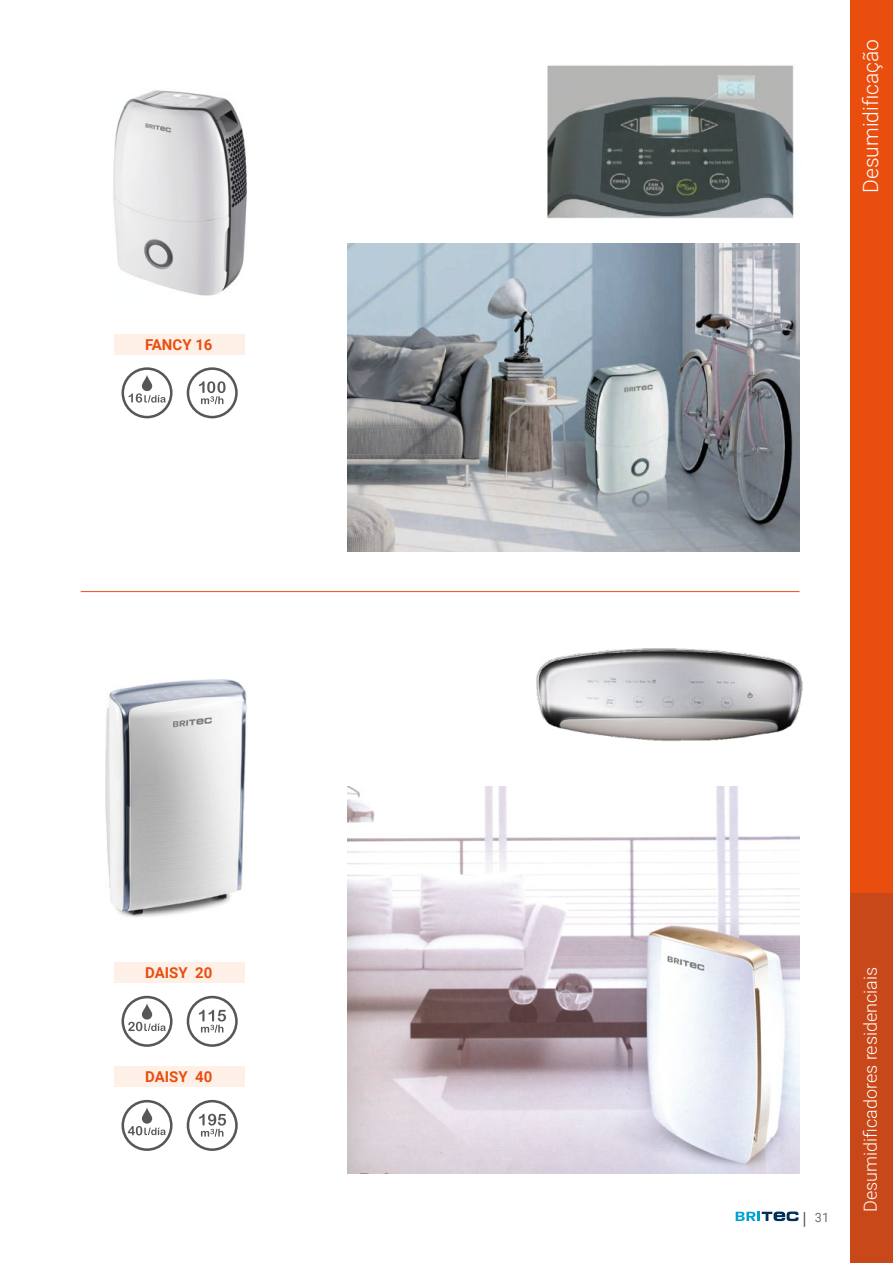
<style>
.page{position:relative;width:893px;height:1263px;background:#fff}
.page>*{position:absolute;margin:0;border:0;box-sizing:border-box;transform-origin:0 0}
.t1{font:300 21px "Roboto";color:#fff}
.t2{font:300 18px "Roboto";color:#fff}
.t3{font:700 15px "Roboto";color:#e94e0f}
.t4{font:12.75px "Roboto";color:#706f6f}
</style>
<div class="page">
<div style="left:850px;top:0;width:43px;height:893px;background:#e94e0f"></div>
<div style="left:850px;top:893px;width:43px;height:370px;background:#c84819"></div>
<svg style="left:736px;top:1211px;width:69px;height:16px"></svg>
<img style="left:113px;top:90px;width:134px;height:206px">
<hr style="left:81px;top:591px;width:718px;height:1px;background:#e94e0f">
<img style="left:347px;top:243px;width:452px;height:309px">
<img style="left:547px;top:65px;width:247px;height:154px">
<img style="left:106px;top:680px;width:141px;height:237px">
<div style="left:114px;top:962px;width:131px;height:21px;background:#fef0e7"></div>
<div style="left:114px;top:1066px;width:131px;height:21px;background:#fef0e7"></div>
<svg style="left:122px;top:996px;width:51px;height:51px"></svg>
<svg style="left:187px;top:996px;width:51px;height:51px"></svg>
<svg style="left:122px;top:1100px;width:51px;height:51px"></svg>
<svg style="left:187px;top:1100px;width:51px;height:51px"></svg>
<img style="left:347px;top:786px;width:452px;height:387px">
<img style="left:536px;top:648px;width:267px;height:94px">
<div style="left:114px;top:334px;width:131px;height:20px;background:#fef0e7"></div>
<svg style="left:187px;top:367px;width:51px;height:51px"></svg>
<svg style="left:122px;top:367px;width:51px;height:51px"></svg>
<svg style="left:142px;top:375px;width:10px;height:16px"></svg>
<p class="t3" style="left:145px;top:334px;width:69px">FANCY 16</p>
<p class="t3" style="left:145px;top:962px;width:69px">DAISY 20</p>
<p class="t3" style="left:145px;top:1066px;width:69px">DAISY 40</p>
<p class="t1" style="left:856px;top:193px;width:155px;rotate:-90deg">Desumidificação</p>
<p class="t4" style="left:815px;top:1208px;width:16px">31</p>
<p class="t2" style="left:858px;top:1212px;width:247px;rotate:-90deg">Desumidificadores residenciais</p>
</div>
